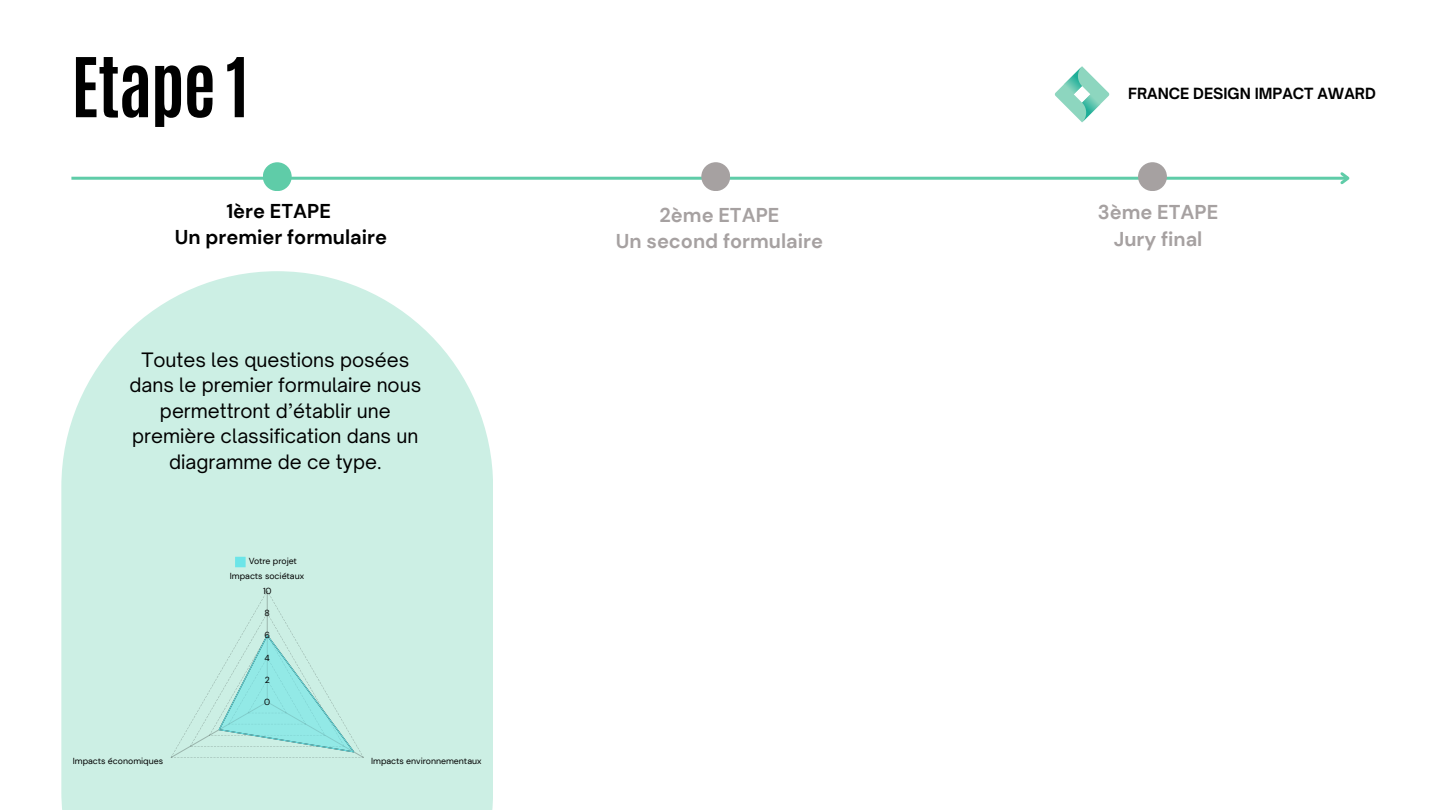
<style>
.page{position:relative;width:1440px;height:810px;background:#fff}
.page>*{position:absolute;margin:0;border:0;box-sizing:border-box;transform-origin:0 0}
.t1{font:700 70px "Antonio";letter-spacing:-.02em;color:#000}
.t2{font:700 20px/26.2px "DM Sans";color:#a6a1a1;text-align:center}
.t3{font:700 20px/26.2px "DM Sans";color:#000;text-align:center}
.t4{font:19px/25.5px "Open Sauce One";color:#000;text-align:center}
.t5{font:700 14.8px "Open Sauce One";color:#000}
.t6{font:8.8px "DM Sans";color:#000}
</style>
<div class="page">
<svg style="left:61px;top:271px;width:432px;height:539px;background:#d1f0e6"></svg>
<hr style="left:71px;top:177px;width:1277px;height:3px;background:#5fcca8">
<svg style="left:1338px;top:172px;width:12px;height:13px"></svg>
<div style="left:263px;top:162px;width:29px;height:29px;background:#5fcca8;border-radius:50%"></div>
<div style="left:1138px;top:162px;width:29px;height:29px;background:#a6a1a1;border-radius:50%"></div>
<div style="left:701px;top:162px;width:29px;height:29px;background:#a6a1a1;border-radius:50%"></div>
<svg style="left:235px;top:557px;width:11px;height:10px"></svg>
<svg style="left:170px;top:590px;width:194px;height:168px;background:#bdebe2"></svg>
<svg style="left:1055px;top:66px;width:54px;height:56px"></svg>
<h1 class="t1" style="left:71px;top:37px;width:179px">Etape 1</h1>
<h2 class="t5" style="left:1128px;top:84px;width:249px">FRANCE DESIGN IMPACT AWARD</h2>
<p class="t3" style="left:175px;top:198px;width:214px">1ère ETAPE<br>Un premier formulaire</p>
<h2 class="t2" style="left:1098px;top:200px;width:122px">3ème ETAPE<br>Jury final</h2>
<h2 class="t2" style="left:616px;top:202px;width:209px">2ème ETAPE<br>Un second formulaire</h2>
<p class="t4" style="left:129px;top:347px;width:293px">Toutes les questions posées dans le premier formulaire nous permettront d’établir une première classification dans un diagramme de ce type.</p>
<p class="t6" style="left:249px;top:555px;width:50px">Votre projet</p>
<p class="t6" style="left:230px;top:571px;width:76px">Impacts sociétaux</p>
<p class="t6" style="left:263px;top:585px;width:10px">10</p>
<p class="t6" style="left:264px;top:607px;width:7px">8</p>
<p class="t6" style="left:265px;top:630px;width:7px">6</p>
<p class="t6" style="left:264px;top:652px;width:7px">4</p>
<p class="t6" style="left:265px;top:674px;width:7px">2</p>
<p class="t6" style="left:264px;top:696px;width:8px">0</p>
<p class="t6" style="left:73px;top:756px;width:92px">Impacts économiques</p>
<p class="t6" style="left:371px;top:756px;width:112px">Impacts environnementaux</p>
</div>
